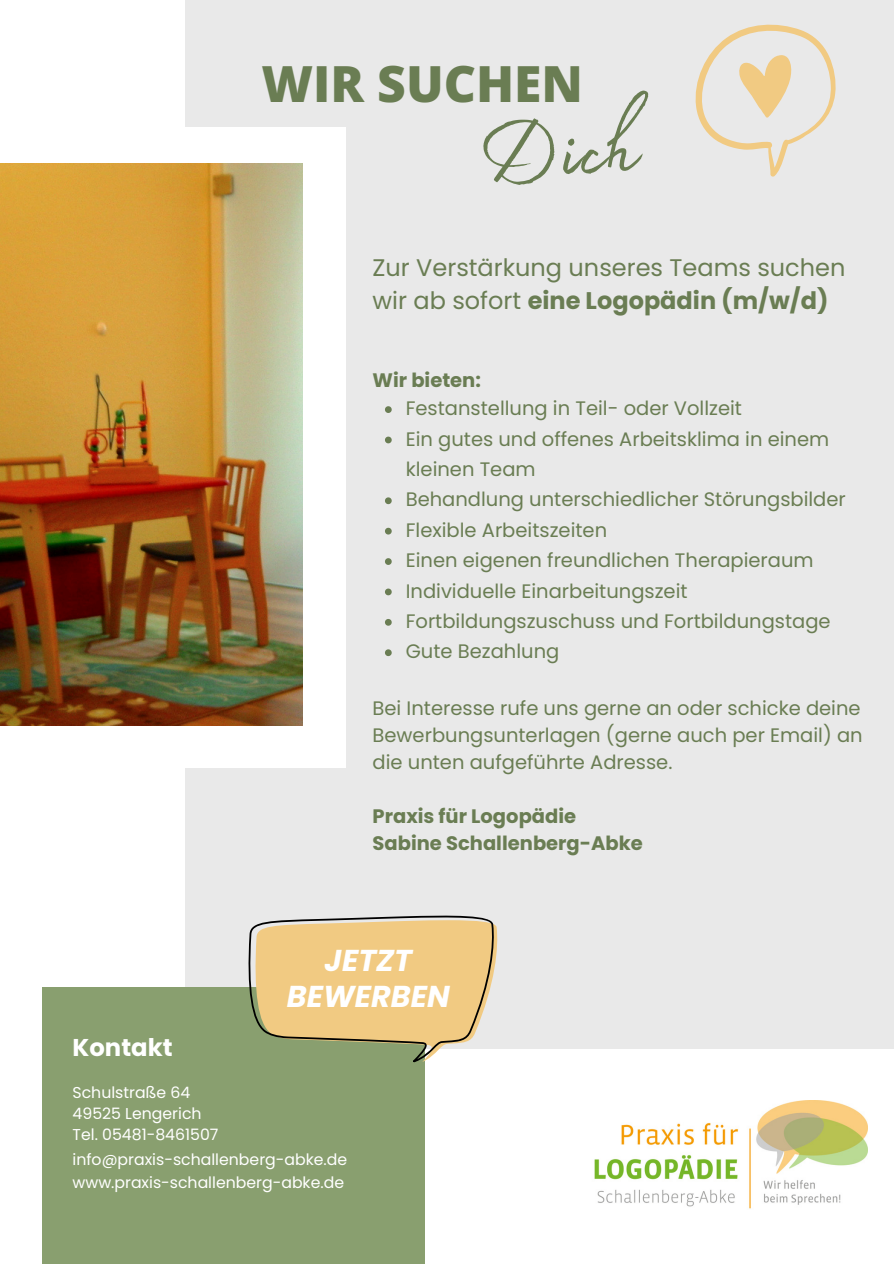
<style>
.page{position:relative;width:894px;height:1264px;background:#fff}
.page>*{position:absolute;margin:0;border:0;box-sizing:border-box;transform-origin:0 0}
.t1{font:108.45px "Madelyn Fill";color:#6a7d53}
.t2{font:800 49.8px "Open Sans";color:#6a7d53}
.t3{font:italic 700 30.15px/36px "Poppins";color:#fff;text-align:center}
.t4{font:700 24.3px "Poppins";color:#fff}
.t5{font:24px/32.7px "Poppins";color:#6a7d53}
.t6{font:19.5px/27px "Poppins";color:#6a7d53}
.t7{font:700 19.5px/27px "Poppins";color:#6a7d53}
.t8{font:15.75px "Poppins";color:#fff}
.s1{font-weight:700}
</style>
<div class="page">
<div style="left:185px;top:0;width:708px;height:1048px;background:#e9e9e9"></div>
<div style="left:185px;top:127px;width:160px;height:640px;background:#fff"></div>
<div style="left:43px;top:986px;width:382px;height:277px;background:#899f6f"></div>
<img style="left:0;top:163px;width:303px;height:563px">
<svg style="left:385px;top:406px;width:6px;height:7px"></svg>
<svg style="left:385px;top:436px;width:6px;height:7px"></svg>
<svg style="left:385px;top:497px;width:6px;height:7px"></svg>
<svg style="left:385px;top:528px;width:6px;height:6px"></svg>
<svg style="left:385px;top:558px;width:6px;height:7px"></svg>
<svg style="left:385px;top:588px;width:6px;height:7px"></svg>
<svg style="left:385px;top:619px;width:6px;height:6px"></svg>
<svg style="left:385px;top:649px;width:6px;height:7px"></svg>
<img style="left:594px;top:1100px;width:272px;height:109px">
<svg style="left:246px;top:915px;width:252px;height:147px"></svg>
<svg style="left:695px;top:24px;width:141px;height:153px"></svg>
<h2 class="t2" style="left:261px;top:49px;width:323px">WIR SUCHEN</h2>
<h1 class="t1" style="left:478px;top:68px;width:162px">Dich</h1>
<h5 class="t5" style="left:372px;top:251px;width:474px">Zur Verstärkung unseres Teams suchen wir ab sofort <span class="s1">eine Logopädin (m/w/d)</span></h5>
<h6 class="t7" style="left:372px;top:367px;width:110px">Wir bieten:</h6>
<p class="t6" style="left:405px;top:395px;width:338px">Festanstellung in Teil- oder Vollzeit</p>
<p class="t6" style="left:405px;top:423px;width:425px;line-height:30.3px">Ein gutes und offenes Arbeitsklima in einem kleinen Team</p>
<p class="t6" style="left:405px;top:486px;width:441px">Behandlung unterschiedlicher Störungsbilder</p>
<p class="t6" style="left:405px;top:516px;width:203px">Flexible Arbeitszeiten</p>
<p class="t6" style="left:405px;top:547px;width:409px">Einen eigenen freundlichen Therapieraum</p>
<p class="t6" style="left:405px;top:577px;width:283px">Individuelle Einarbeitungszeit</p>
<p class="t6" style="left:405px;top:607px;width:426px">Fortbildungszuschuss und Fortbildungstage</p>
<p class="t6" style="left:405px;top:638px;width:155px">Gute Bezahlung</p>
<p class="t6" style="left:372px;top:694px;width:491px;text-align:justify">Bei Interesse rufe uns gerne an oder schicke deine Bewerbungsunterlagen (gerne auch per Email) an die unten aufgefü hrte Adresse.</p>
<h6 class="t7" style="left:372px;top:802px;width:272px">Praxis fü r Logopädie<br>Sabine Schallenberg-Abke</h6>
<p class="t3" style="left:287px;top:942px;width:164px">JETZT<br>BEWERBEN</p>
<p class="t4" style="left:73px;top:1030px;width:101px">Kontakt</p>
<h3 class="t8" style="left:73px;top:1081px;width:119px">Schulstraße 64</h3>
<h4 class="t8" style="left:73px;top:1102px;width:130px">49525 Lengerich</h4>
<p class="t8" style="left:73px;top:1123px;width:147px">Tel. 05481-8461507</p>
<p class="t8" style="left:73px;top:1148px;width:276px">info@praxis-schallenberg-abke.de</p>
<p class="t8" style="left:73px;top:1171px;width:273px">www.praxis-schallenberg-abke.de</p>
</div>
